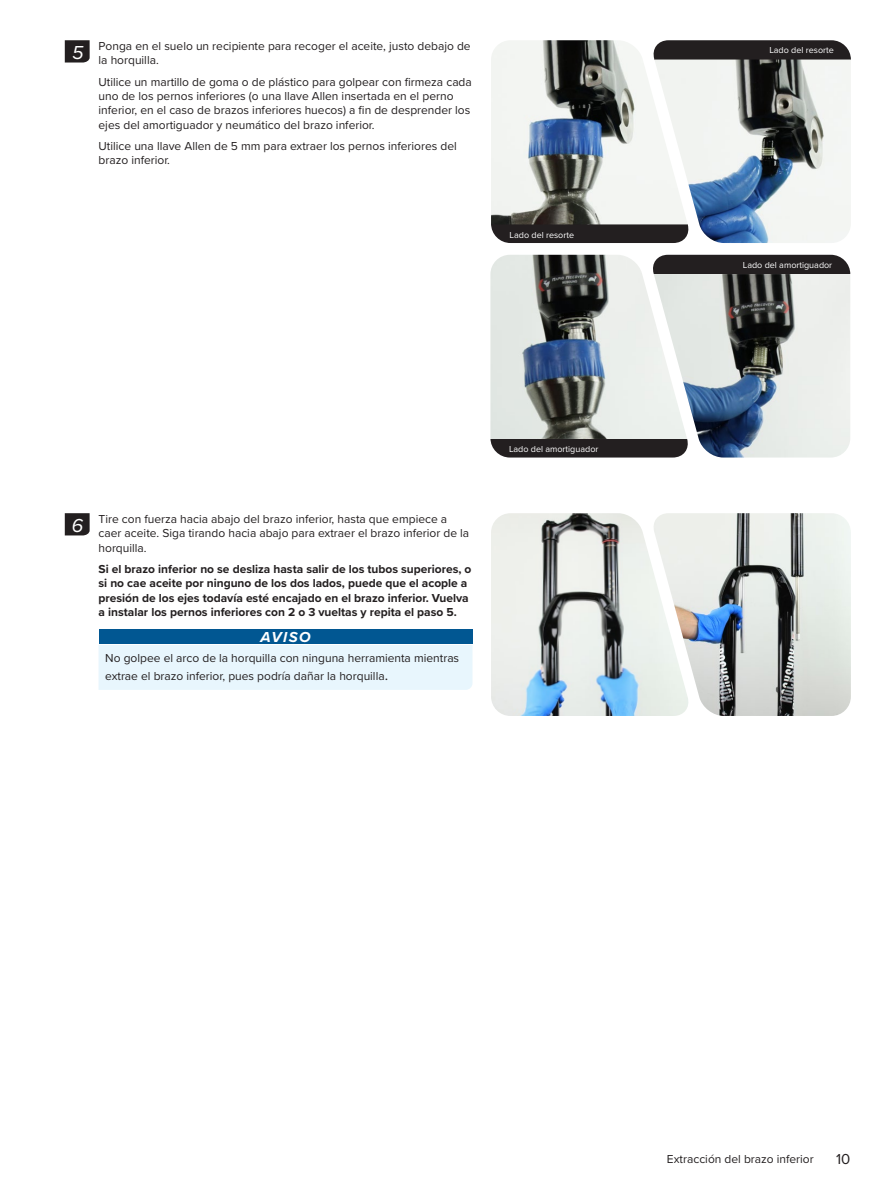
<style>
.page{position:relative;width:891px;height:1188px;background:#fff}
.page>*{position:absolute;margin:0;border:0;box-sizing:border-box;transform-origin:0 0}
.t1{font:italic 19.5px "Proxima Nova";color:#fff}
.Signal_Word_left_ind{font:italic 700 15px "Proxima Nova";letter-spacing:.1em;color:#fff}
.t2{font:15px "Proxima Nova";color:#231f20}
.Signal_Word_Text_-_N{font:12px/14.4px "Proxima Nova";color:#231f20}
.t3{font:700 12px/14.4px "Proxima Nova";color:#231f20}
.t4{font:9px "Proxima Nova";color:#fff}
.s1{font-size:15px}
</style>
<div class="page">
<div style="left:99px;top:629px;width:373px;height:15px;background:#015792"></div>
<div style="left:99px;top:645px;width:373px;height:45px;background:#e8f6fd"></div>
<svg style="left:65px;top:40px;width:25px;height:23px"></svg>
<div style="left:491px;top:224px;width:94px;height:19px;background:#231f20"></div>
<div style="left:585px;top:224px;width:105px;height:19px;background:#231f20"></div>
<img style="left:491px;top:40px;width:163px;height:184px">
<div style="left:653px;top:40px;width:198px;height:20px;background:#231f20"></div>
<img style="left:654px;top:60px;width:197px;height:183px">
<div style="left:490px;top:439px;width:131px;height:19px;background:#231f20"></div>
<div style="left:621px;top:439px;width:69px;height:19px;background:#231f20"></div>
<img style="left:490px;top:255px;width:164px;height:184px">
<div style="left:652px;top:255px;width:198px;height:19px;background:#231f20"></div>
<hr style="left:851px;top:274px;width:1px;height:184px;background:#231f20">
<img style="left:654px;top:274px;width:196px;height:184px">
<svg style="left:65px;top:513px;width:25px;height:22px"></svg>
<img style="left:491px;top:513px;width:160px;height:203px">
<img style="left:651px;top:513px;width:200px;height:203px">
<p class="t1" style="left:72px;top:38px;width:13px">5</p>
<p class="Signal_Word_Text_-_N" style="left:99px;top:38px;width:374px">Ponga en el suelo un recipiente para recoger el aceite, justo debajo de la horquilla.</p>
<p class="Signal_Word_Text_-_N" style="left:99px;top:74px;width:375px">Utilice un martillo de goma o de plástico para golpear con firmeza cada uno de los pernos inferiores (o una llave Allen insertada en el perno inferior, en el caso de brazos inferiores huecos) a fin de desprender los ejes del amortiguador y neumático del brazo inferior.</p>
<p class="Signal_Word_Text_-_N" style="left:99px;top:138px;width:360px">Utilice una llave Allen de 5 mm para extraer los pernos inferiores del brazo inferior.</p>
<p class="t4" style="left:510px;top:228px;width:66px">Lado del resorte</p>
<p class="t1" style="left:72px;top:511px;width:13px">6</p>
<p class="Signal_Word_Text_-_N" style="left:99px;top:511px;width:372px">Tire con fuerza hacia abajo del brazo inferior, hasta que empiece a caer aceite. Siga tirando hacia abajo para extraer el brazo inferior de la horquilla.</p>
<p class="t3" style="left:99px;top:561px;width:374px">Si el brazo inferior no se desliza hasta salir de los tubos superiores, o si no cae aceite por ninguno de los dos lados, puede que el acople a presión de los ejes todavía esté encajado en el brazo inferior. Vuelva a instalar los pernos inferiores con 2 o 3 vueltas y repita el paso 5.</p>
<p class="Signal_Word_left_ind" style="left:260px;top:625px;width:52px">AVISO</p>
<p class="Signal_Word_Text_-_N" style="left:105px;top:648px;width:355px;line-height:18px">No golpee el arco de la horquilla con ninguna herramienta mientras extrae el brazo inferior, pues podría dañar la horquilla<span class="s1">.</span></p>
<p class="t4" style="left:509px;top:442px;width:91px">Lado del amortiguador</p>
<p class="t4" style="left:769px;top:44px;width:66px">Lado del resorte</p>
<p class="t4" style="left:743px;top:258px;width:91px">Lado del amortiguador</p>
<p class="Signal_Word_Text_-_N" style="left:667px;top:1151px;width:148px">Extracción del brazo inferior</p>
<p class="t2" style="left:836px;top:1148px;width:16px">10</p>
</div>
